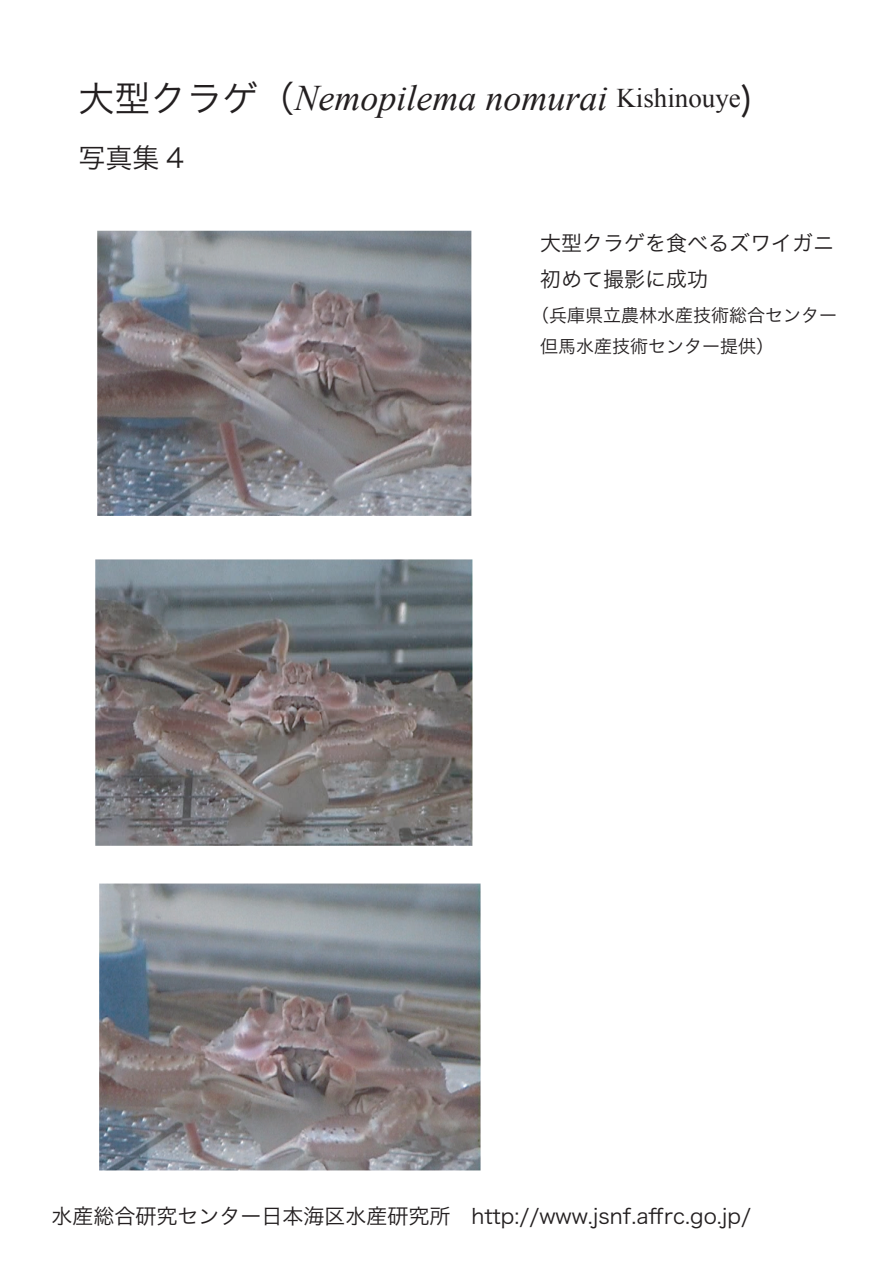
<style>
.page{position:relative;width:893px;height:1263px;background:#fff}
.page>*{position:absolute;margin:0;border:0;box-sizing:border-box;transform-origin:0 0}
.t1{font:italic 36px "Times New Roman";color:#231f20}
.t2{font:27px "Hira Kaku Pro W3";color:#231f20}
.t3{font:21px/36.8px "Hira Kaku Pro W3";color:#231f20}
.t4{font:18px/31.5px "Hira Kaku Pro W3";color:#231f20}
.s1{font-family:"Hira Kaku Pro W3";font-style:normal}
.s2{font-style:normal;font-size:27px}
</style>
<div class="page">
<img style="left:99px;top:883px;width:382px;height:287px">
<img style="left:95px;top:559px;width:377px;height:287px">
<img style="left:97px;top:231px;width:374px;height:285px">
<h1 class="t1" style="left:78px;top:77px;width:677px"><span class="s1">大型クラゲ（</span>Nemopilema nomurai <span class="s2">Kishinouye</span><span class="s1">)</span></h1>
<p class="t2" style="left:78px;top:134px;width:107px">写真集 4</p>
<p class="t3" style="left:540px;top:223px;width:295px">大型クラゲを食べるズワイガニ初めて撮影に成功</p>
<p class="t4" style="left:540px;top:298px;width:298px;text-indent:-9px">（兵庫県立農林水産技術総合センター但馬水産技術センター提供）</p>
<p class="t3" style="left:51px;top:1197px;width:701px">水産総合研究センター日本海区水産研究所　http://www.jsnf.affrc.go.jp/</p>
</div>
